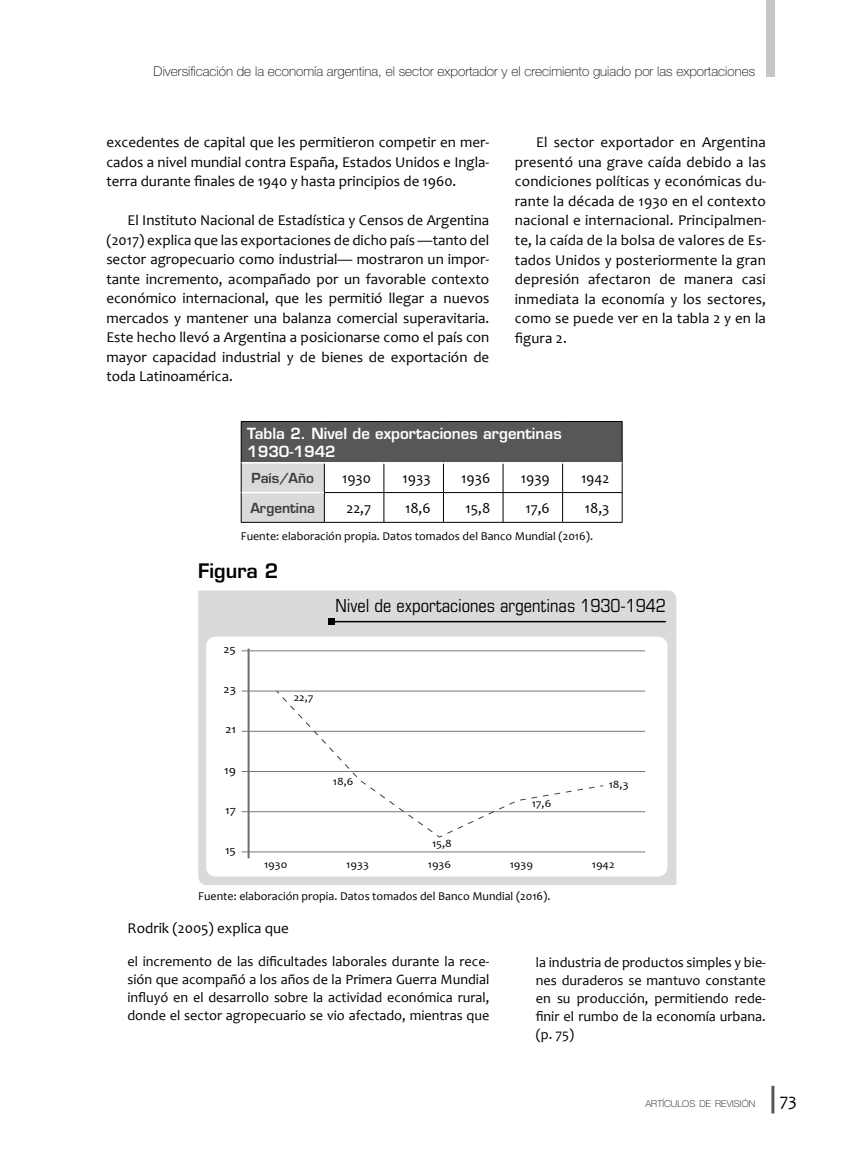
<style>
.page{position:relative;width:851px;height:1149px;background:#fff}
.page>*{position:absolute;margin:0;border:0;box-sizing:border-box;transform-origin:0 0}
.t1{font:600 19.5px "Eurostile LT Std";color:#000}
.t2{font:condensed 18px "Eurostile LT Std";color:#000}
.t3{font:18px "Candara";color:#000}
.t4{font:15px/19.5px "Candara";color:#000;text-align:justify}
.t5{font:600 15px/18px "Eurostile LT Std";color:#fff}
.t6{font:14.25px/18px "Candara";color:#000;text-align:justify}
.t7{font:100 13.5px "Helvetica Neue LT Std";color:#000}
.t8{font:600 13.5px "Eurostile LT Std";color:#3c3c3b}
.t9{font:12px "Candara";color:#000}
.t10{font:11.7px "Candara";color:#000;scale:1.12 1}
.t11{font:10.8px "Candara";color:#000;scale:1.12 1}
.t12{font:100 9.45px "Helvetica Neue LT Std";letter-spacing:.015em;color:#000}
</style>
<div class="page">
<hr style="left:771px;top:1085px;width:3px;height:28px;background:#575756">
<div style="left:198px;top:590px;width:478px;height:294px;background:#dadada"></div>
<div style="left:206px;top:636px;width:461px;height:240px;background:#fff;border-radius:10px"></div>
<hr style="left:331px;top:620px;width:334px;height:2px;background:#000">
<svg style="left:328px;top:618px;width:6px;height:6px"></svg>
<hr style="left:247px;top:648px;width:2px;height:210px;background:#706f6f">
<hr style="left:241px;top:770px;width:404px;height:1px;background:#706f6f">
<hr style="left:241px;top:730px;width:404px;height:1px;background:#706f6f">
<hr style="left:241px;top:690px;width:404px;height:1px;background:#706f6f">
<hr style="left:241px;top:650px;width:404px;height:1px;background:#706f6f">
<hr style="left:241px;top:811px;width:404px;height:1px;background:#706f6f">
<hr style="left:241px;top:851px;width:404px;height:1px;background:#706f6f">
<svg style="left:275px;top:690px;width:329px;height:147px"></svg>
<div style="left:765px;top:0;width:9px;height:77px;background:#c6c6c6"></div>
<div style="left:241px;top:421px;width:381px;height:41px;background:#575756"></div>
<hr style="left:241px;top:421px;width:83px;height:1px;background:#000">
<hr style="left:241px;top:422px;width:1px;height:40px;background:#000">
<hr style="left:324px;top:421px;width:60px;height:1px;background:#000">
<hr style="left:384px;top:421px;width:59px;height:1px;background:#000">
<hr style="left:443px;top:421px;width:60px;height:1px;background:#000">
<hr style="left:503px;top:421px;width:59px;height:1px;background:#000">
<hr style="left:562px;top:421px;width:60px;height:1px;background:#000">
<hr style="left:621px;top:422px;width:1px;height:40px;background:#000">
<hr style="left:621px;top:462px;width:1px;height:30px;background:#000">
<hr style="left:324px;top:492px;width:60px;height:1px;background:#000">
<svg style="left:241px;top:463px;width:84px;height:59px;background:#d5d5d5"></svg>
<hr style="left:384px;top:492px;width:59px;height:1px;background:#000">
<svg style="left:383px;top:463px;width:1px;height:59px"></svg>
<hr style="left:443px;top:492px;width:60px;height:1px;background:#000">
<svg style="left:443px;top:463px;width:1px;height:59px"></svg>
<hr style="left:503px;top:492px;width:59px;height:1px;background:#000">
<svg style="left:502px;top:463px;width:1px;height:59px"></svg>
<hr style="left:562px;top:492px;width:60px;height:1px;background:#000">
<svg style="left:562px;top:463px;width:1px;height:59px"></svg>
<svg style="left:621px;top:493px;width:1px;height:29px"></svg>
<hr style="left:241px;top:522px;width:83px;height:1px;background:#000">
<hr style="left:324px;top:522px;width:60px;height:1px;background:#000">
<hr style="left:384px;top:522px;width:59px;height:1px;background:#000">
<hr style="left:443px;top:522px;width:60px;height:1px;background:#000">
<hr style="left:503px;top:522px;width:59px;height:1px;background:#000">
<hr style="left:562px;top:522px;width:60px;height:1px;background:#000">
<hr style="left:241px;top:491px;width:83px;height:2px;background:#fff">
<p class="t7" style="left:154px;top:64px;width:603px">Diversificación de la economía argentina, el sector exportador y el crecimiento guiado por las exportaciones</p>
<p class="t4" style="left:106px;top:132px;width:384px">excedentes de capital que les permitieron competir en mer&shy;cados a nivel mundial contra España, Estados Unidos e Ingla&shy;terra durante finales de 1940 y hasta principios de 1960.</p>
<p class="t4" style="left:106px;top:210px;width:384px;text-indent:21px">El Instituto Nacional de Estadística y Censos de Argentina (2017) explica que las exportaciones de dicho país —tanto del sector agropecuario como industrial— mostraron un impor&shy;tante incremento, acompañado por un favorable contexto económico internacional, que les permitió llegar a nuevos mercados y mantener una balanza comercial superavitaria.<br>Este hecho llevó a Argentina a posicionarse como el país con mayor capacidad industrial y de bienes de exportación de toda Latinoamérica.</p>
<p class="t4" style="left:514px;top:133px;width:252px;text-indent:21px">El sector exportador en Argentina presentó una grave caída debido a las condiciones políticas y económicas du&shy;rante la década de 1930 en el contexto nacional e internacional. Principalmen&shy;te, la caída de la bolsa de valores de Es&shy;tados Unidos y posteriormente la gran depresión afectaron de manera casi inmediata la economía y los sectores, como se puede ver en la tabla 2 y en la figura 2.</p>
<p class="t5" style="left:247px;top:424px;width:316px">Tabla 2. Nivel de exportaciones argentinas<br>1930-1942</p>
<p class="t8" style="left:251px;top:469px;width:64px">País/Año</p>
<p class="t4" style="left:342px;top:468px;width:30px">1930</p>
<p class="t4" style="left:402px;top:468px;width:30px">1933</p>
<p class="t4" style="left:461px;top:468px;width:31px">1936</p>
<p class="t4" style="left:520px;top:468px;width:30px">1939</p>
<p class="t4" style="left:581px;top:468px;width:30px">1942</p>
<p class="t8" style="left:250px;top:499px;width:66px">Argentina</p>
<p class="t4" style="left:346px;top:498px;width:26px">22,7</p>
<p class="t4" style="left:405px;top:498px;width:27px">18,6</p>
<p class="t4" style="left:465px;top:498px;width:26px">15,8</p>
<p class="t4" style="left:525px;top:498px;width:26px">17,6</p>
<p class="t4" style="left:584px;top:498px;width:26px">18,3</p>
<p class="t9" style="left:241px;top:528px;width:353px">Fuente: elaboración propia. Datos tomados del Banco Mundial (2016).</p>
<h1 class="t1" style="left:198px;top:558px;width:82px">Figura 2</h1>
<p class="t2" style="left:335px;top:594px;width:332px">Nivel de exportaciones argentinas 1930-1942</p>
<p class="t10" style="left:223px;top:641px;width:13px">25</p>
<p class="t10" style="left:223px;top:681px;width:13px">23</p>
<p class="t10" style="left:225px;top:722px;width:11px">21</p>
<p class="t10" style="left:224px;top:762px;width:12px">19</p>
<p class="t10" style="left:225px;top:802px;width:11px">17</p>
<p class="t10" style="left:225px;top:842px;width:11px">15</p>
<p class="t11" style="left:293px;top:690px;width:19px">22,7</p>
<p class="t11" style="left:333px;top:774px;width:20px">18,6</p>
<p class="t11" style="left:432px;top:836px;width:19px">15,8</p>
<p class="t11" style="left:531px;top:796px;width:19px">17,6</p>
<p class="t11" style="left:608px;top:777px;width:19px">18,3</p>
<p class="t11" style="left:264px;top:857px;width:22px">1930</p>
<p class="t11" style="left:346px;top:857px;width:22px">1933</p>
<p class="t11" style="left:427px;top:857px;width:22px">1936</p>
<p class="t11" style="left:509px;top:857px;width:22px">1939</p>
<p class="t11" style="left:591px;top:857px;width:22px">1942</p>
<p class="t9" style="left:198px;top:888px;width:353px">Fuente: elaboración propia. Datos tomados del Banco Mundial (2016).</p>
<p class="t4" style="left:128px;top:918px;width:163px">Rodrik (2005) explica que</p>
<p class="t6" style="left:127px;top:951px;width:363px">el incremento de las dificultades laborales durante la rece&shy;sión que acompañó a los años de la Primera Guerra Mundial influyó en el desarrollo sobre la actividad económica rural, donde el sector agropecuario se vio afectado, mientras que</p>
<p class="t6" style="left:535px;top:952px;width:231px">la industria de productos simples y bie&shy;nes duraderos se mantuvo constante en su producción, permitiendo rede&shy;finir el rumbo de la economía urbana. (p. 75)</p>
<p class="t12" style="left:645px;top:1097px;width:111px">ARTÍCULOS DE REVISIÓN</p>
<p class="t3" style="left:779px;top:1088px;width:19px">73</p>
</div>
